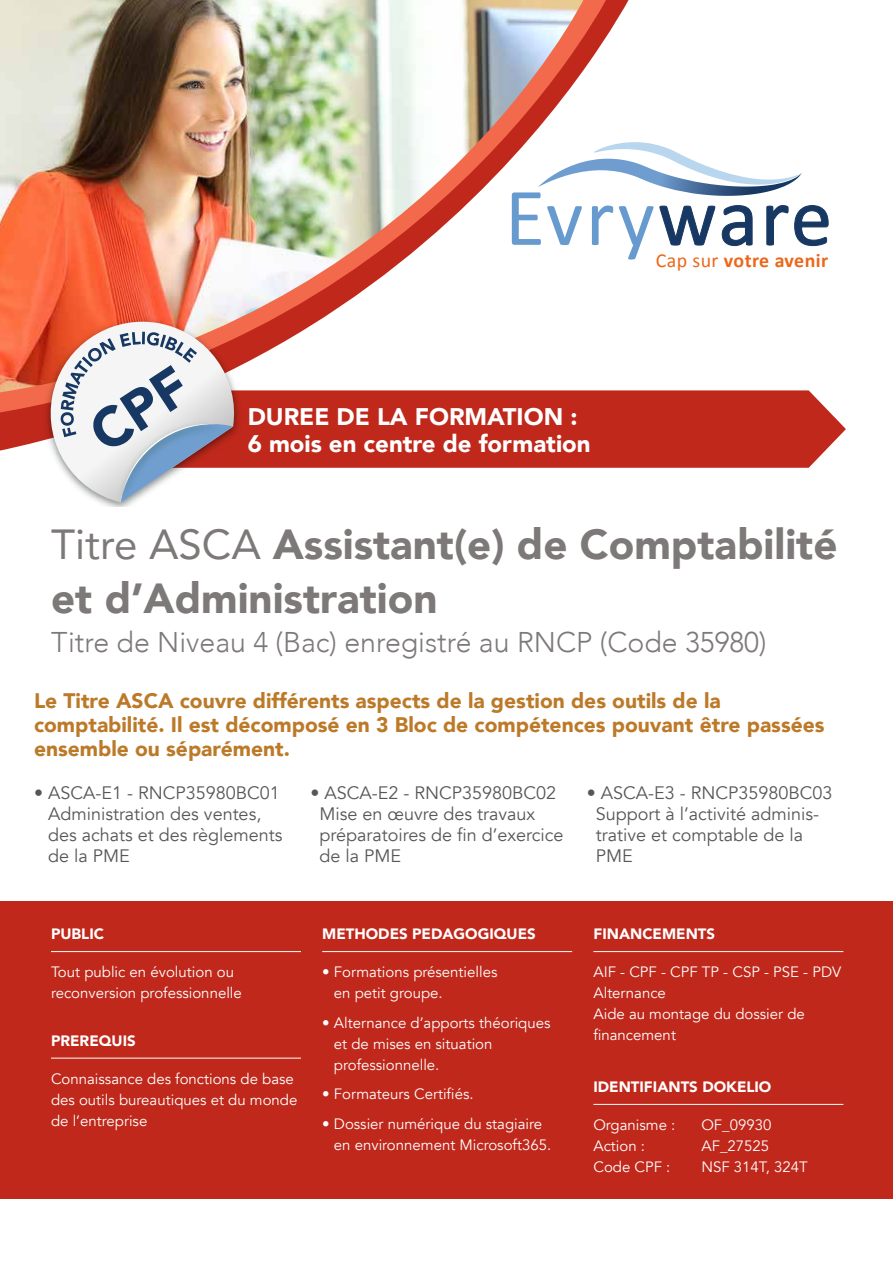
<style>
.page{position:relative;width:893px;height:1263px;background:#fff}
.page>*{position:absolute;margin:0;border:0;box-sizing:border-box;transform-origin:0 0}
.t1{font:82.8px "Calibri";letter-spacing:.03em;color:#679bcf}
.t2{font:900 42px/54px "Avenir";color:#7d7978}
.t3{font:300 28.5px "Avenir";color:#7d7978}
.t4{font:900 24px/27px "Avenir";color:#fff}
.t5{font:900 21px/24px "Avenir";color:#bc7a29}
.t6{font:700 19.8px "Calibri";letter-spacing:.02em;color:#ec671a}
.t7{font:18px/21px "Avenir";color:#575756}
.t8{font:15px/21px "Avenir";color:#fff}
.t9{font:900 15px "Avenir";color:#fff}
.s1{color:#173862}
.s2{font-weight:400}
</style>
<div class="page">
<svg style="left:0;top:0;width:629px;height:451px"></svg>
<svg style="left:0;top:0;width:613px;height:421px"></svg>
<img style="left:0;top:0;width:583px;height:392px">
<div style="left:0;top:901px;width:893px;height:298px;background:#bf281b"></div>
<hr style="left:51px;top:951px;width:250px;height:1px;background:#fff">
<hr style="left:51px;top:1058px;width:250px;height:1px;background:#fff">
<hr style="left:322px;top:951px;width:250px;height:1px;background:#fff">
<hr style="left:593px;top:951px;width:250px;height:1px;background:#fff">
<hr style="left:593px;top:1104px;width:250px;height:1px;background:#fff">
<div style="left:244px;top:390px;width:602px;height:78px;background:#bf281b"></div>
<img style="left:40px;top:314px;width:204px;height:192px">
<img style="left:112px;top:502px;width:117px;height:4px">
<svg style="left:43px;top:322px;width:197px;height:180px"></svg>
<svg style="left:659px;top:205px;width:56px;height:41px"></svg>
<svg style="left:722px;top:205px;width:31px;height:41px"></svg>
<svg style="left:766px;top:205px;width:63px;height:41px"></svg>
<svg style="left:538px;top:142px;width:264px;height:54px"></svg>
<h1 class="t1" style="left:505px;top:160px;width:329px">Evry<span class="s1">ware</span></h1>
<h3 class="t6" style="left:656px;top:246px;width:174px"><span class="s2">Cap sur</span> votre avenir</h3>
<h3 class="t4" style="left:248px;top:402px;width:344px">DUREE DE LA FORMATION :<br>6 mois en centre de formation</h3>
<h2 class="t2" style="left:51px;top:516px;width:788px"><span class="s2">Titre ASCA</span> Assistant(e) de Comptabilité et d’Administration</h2>
<h3 class="t3" style="left:51px;top:625px;width:717px">Titre de Niveau 4 (Bac) enregistré au RNCP (Code 35980)</h3>
<h3 class="t5" style="left:34px;top:688px;width:792px">Le Titre ASCA couvre différents aspects de la gestion des outils de la comptabilité. Il est décomposé en 3 Bloc de compétences pouvant être passées ensemble ou séparément.</h3>
<p class="t7" style="left:48px;top:783px;width:236px;text-indent:-14px">• ASCA-E1 - RNCP35980BC01<br>Administration des ventes, des achats et des règlements de la PME</p>
<p class="t7" style="left:319px;top:783px;width:246px;text-indent:-9px">• ASCA-E2 - RNCP35980BC02<br>Mise en œuvre des travaux préparatoires de fin d’exercice de la PME</p>
<p class="t7" style="left:596px;top:783px;width:238px;text-indent:-9px">• ASCA-E3 - RNCP35980BC03<br>Support à l’activité adminis&shy;trative et comptable de la<br>PME</p>
<p class="t9" style="left:51px;top:921px;width:55px">PUBLIC</p>
<p class="t8" style="left:51px;top:962px;width:192px">Tout public en évolution ou reconversion professionnelle</p>
<p class="t9" style="left:51px;top:1028px;width:86px">PREREQUIS</p>
<p class="t8" style="left:51px;top:1068px;width:248px">Connaissance des fonctions de base des outils bureautiques et du monde de l’entreprise</p>
<p class="t9" style="left:322px;top:921px;width:215px">METHODES PEDAGOGIQUES</p>
<p class="t8" style="left:334px;top:962px;width:165px;text-indent:-12px">• Formations présentielles en petit groupe.</p>
<p class="t8" style="left:334px;top:1012px;width:218px;text-indent:-12px">• Alternance d’apports théoriques et de mises en situation professionnelle.</p>
<p class="t8" style="left:322px;top:1084px;width:153px">• Formateurs Certifiés.</p>
<p class="t8" style="left:334px;top:1113px;width:219px;text-indent:-12px">• Dossier numérique du stagiaire en environnement Microsoft365.</p>
<p class="t9" style="left:593px;top:921px;width:123px">FINANCEMENTS</p>
<p class="t8" style="left:593px;top:962px;width:249px">AIF - CPF - CPF TP - CSP - PSE - PDV<br>Alternance<br>Aide au montage du dossier de financement</p>
<p class="t9" style="left:593px;top:1074px;width:180px">IDENTIFIANTS DOKELIO</p>
<p class="t8" style="left:593px;top:1114px;width:83px">Organisme :</p>
<p class="t8" style="left:701px;top:1114px;width:72px">OF_09930</p>
<p class="t8" style="left:593px;top:1135px;width:53px">Action :</p>
<p class="t8" style="left:701px;top:1135px;width:69px">AF_27525</p>
<p class="t8" style="left:593px;top:1156px;width:78px">Code CPF :</p>
<p class="t8" style="left:701px;top:1156px;width:108px">NSF 314T, 324T</p>
</div>
